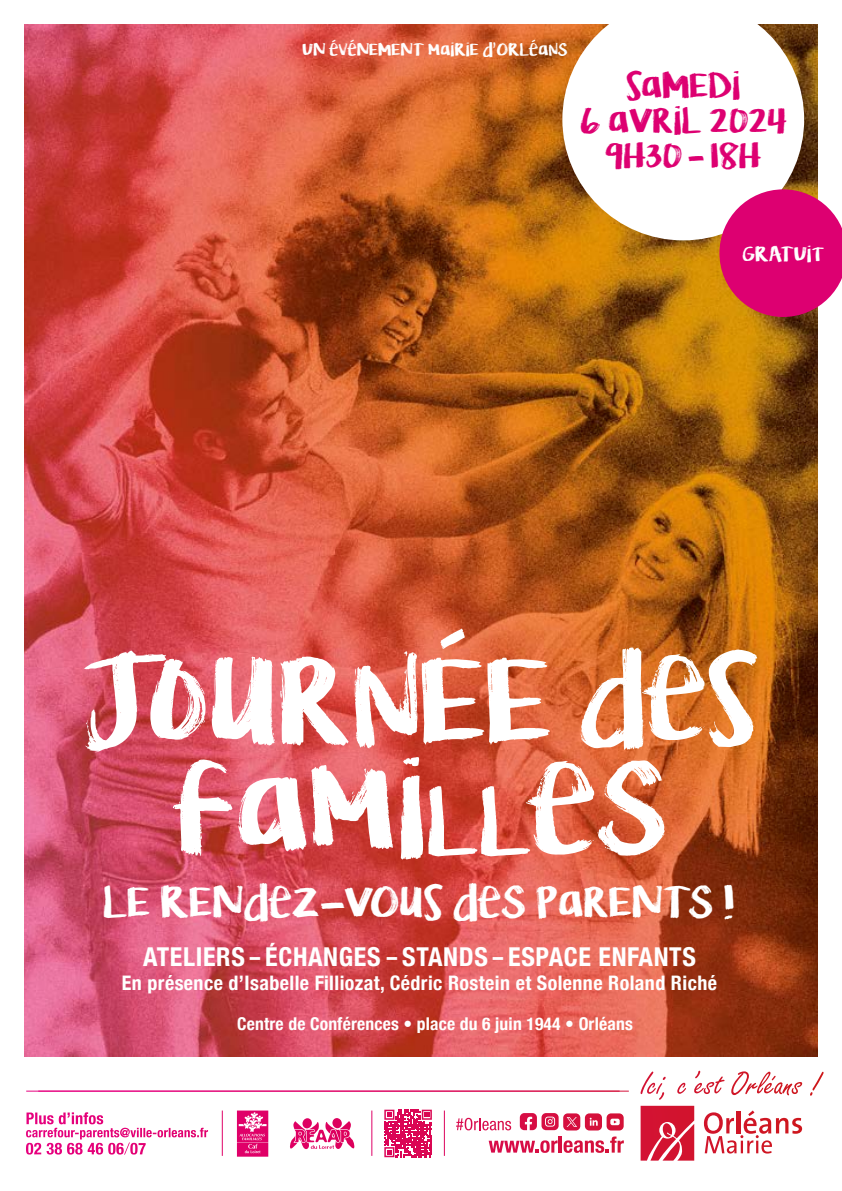
<style>
.page{position:relative;width:842px;height:1191px;background:#fff}
.page>*{position:absolute;margin:0;border:0;box-sizing:border-box;transform-origin:0 0}
.t1{font:109.2px "KG Lifeis Messy";color:#fff}
.t2{font:38px "KG Lifeis Messy";color:#fff}
.t3{font:31px/35.2px "KG Lifeis Messy";color:#dd0071;text-align:center}
.t4{font:700 condensed 26px "Helvetica Neue";letter-spacing:.025em;color:#fff}
.t5{font:700 condensed 20px "Helvetica Neue";letter-spacing:.02em;color:#fff}
.t6{font:18px "KG Lifeis Messy";color:#fff}
.t7{font:700 condensed 17.6px "Helvetica Neue";letter-spacing:.01em;color:#fff}
.t8{font:15px "KG Lifeis Messy";color:#fff}
.s1{font-size:100px}
.s2{font-size:82px}
</style>
<div class="page">
<img style="left:24px;top:24px;width:794px;height:1032px">
<svg style="left:641px;top:1105px;width:53px;height:55px"></svg>
<svg style="left:704px;top:1110px;width:98px;height:43px"></svg>
<svg style="left:640px;top:1071px;width:26px;height:28px"></svg>
<svg style="left:677px;top:1082px;width:9px;height:11px"></svg>
<svg style="left:694px;top:1070px;width:30px;height:24px"></svg>
<svg style="left:731px;top:1071px;width:71px;height:24px"></svg>
<svg style="left:810px;top:1071px;width:13px;height:24px"></svg>
<svg style="left:489px;top:1136px;width:135px;height:16px"></svg>
<svg style="left:520px;top:1113px;width:104px;height:17px"></svg>
<svg style="left:456px;top:1117px;width:55px;height:13px"></svg>
<svg style="left:27px;top:1112px;width:177px;height:42px"></svg>
<svg style="left:384px;top:1109px;width:48px;height:48px"></svg>
<svg style="left:290px;top:1118px;width:65px;height:32px"></svg>
<svg style="left:237px;top:1110px;width:31px;height:46px"></svg>
<svg style="left:562px;top:24px;width:242px;height:216px"></svg>
<svg style="left:719px;top:189px;width:123px;height:128px"></svg>
<p class="t8" style="left:303px;top:38px;width:266px">UN ÉVÉNEMENT MAIRIE D’ORLÉANS</p>
<h3 class="t3" style="left:580px;top:68px;width:209px">SAMEDI<br>6 AVRIL 2024<br>9H30 - 18H</h3>
<p class="t6" style="left:742px;top:240px;width:84px">GRATUIT</p>
<h1 class="t1" style="left:81px;top:617px;width:679px">JOURNÉE <span class="s1">DES</span></h1>
<h1 class="t1" style="left:173px;top:724px;width:495px">FAMI<span class="s2">LL</span>ES</h1>
<h2 class="t2" style="left:103px;top:873px;width:635px">LE RENDEZ-VOUS DES PARENTS !</h2>
<h3 class="t4" style="left:143px;top:935px;width:554px">ATELIERS – ÉCHANGES – STANDS – ESPACE ENFANTS</h3>
<p class="t5" style="left:122px;top:966px;width:596px">En présence d’Isabelle Filliozat, Cédric Rostein et Solenne Roland Riché</p>
<p class="t7" style="left:237px;top:1009px;width:397px">Centre de Conférences • place du 6 juin 1944 • Orléans</p>
</div>
